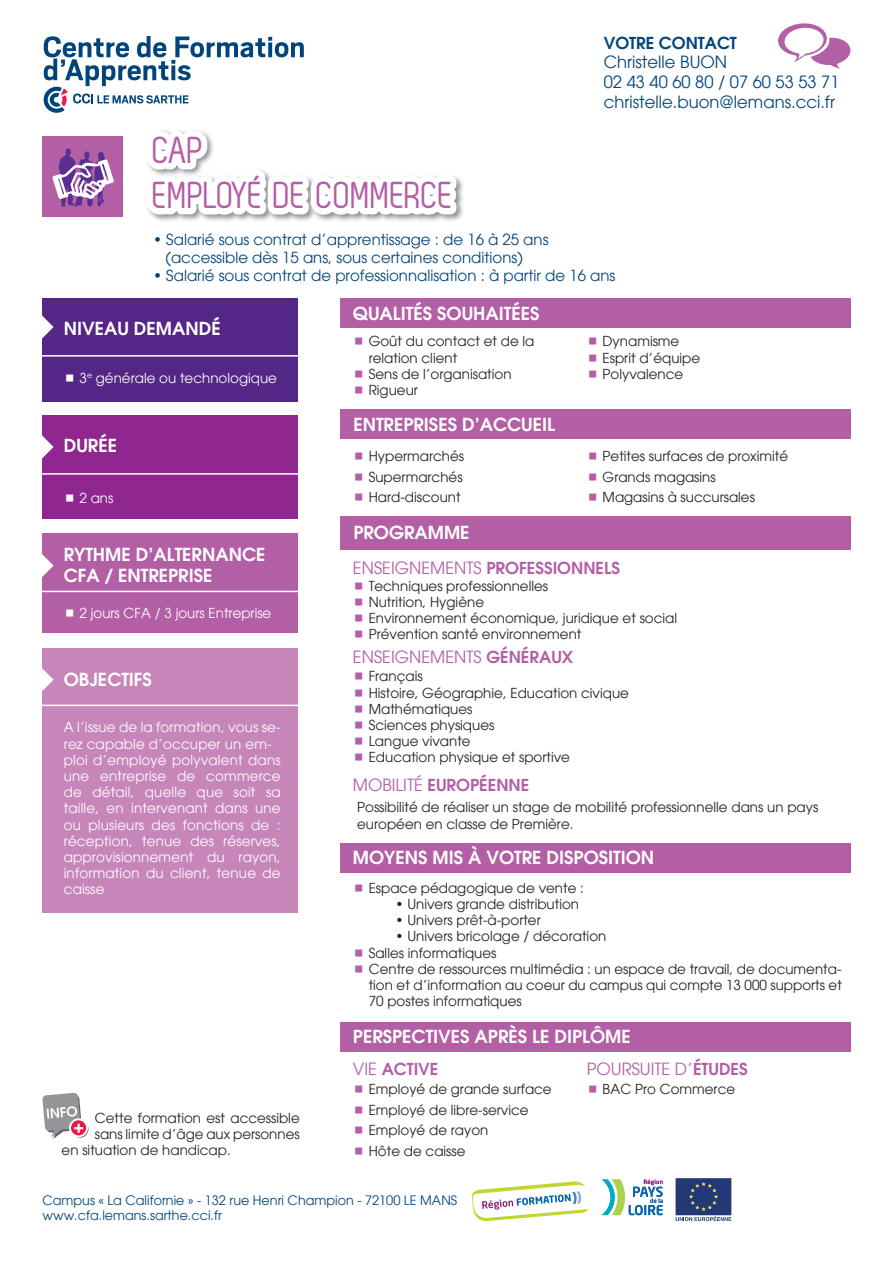
<style>
.page{position:relative;width:893px;height:1263px;background:#fff}
.page>*{position:absolute;margin:0;border:0;box-sizing:border-box;transform-origin:0 0}
.t1{font:37.5px/45px "Zag";color:#b35fa6}
.t2{font:600 18px/21.6px "Avant Garde";color:#fff}
.t3{font:16.5px/19.8px "Avant Garde";color:#00447b}
.t4{font:600 16.5px "Avant Garde";color:#b35fa6}
.t5{font:16.5px "Avant Garde";color:#b35fa6}
.t6{font:600 16.5px "Avant Garde";color:#00447b}
.t7{font:15px/18px "Avant Garde";color:#00447b}
.t8{font:13.5px/16.2px "Avant Garde";color:#231f20}
.t9{font:13.5px/16.2px "Avant Garde";letter-spacing:.01em;color:#fff}
.t10{font:12.75px/15.3px "Avant Garde";color:#00447b}
.s1{font-weight:400}
.s2{font-weight:600}
</style>
<div class="page">
<svg style="left:778px;top:23px;width:73px;height:46px"></svg>
<div style="left:43px;top:298px;width:255px;height:103px;background:#542685"></div>
<hr style="left:21px;top:355px;width:278px;height:2px;background:#fff">
<svg style="left:42px;top:315px;width:12px;height:24px"></svg>
<div style="left:43px;top:416px;width:255px;height:103px;background:#90268f"></div>
<hr style="left:21px;top:473px;width:278px;height:2px;background:#fff">
<svg style="left:42px;top:435px;width:12px;height:24px"></svg>
<div style="left:43px;top:533px;width:255px;height:100px;background:#b35fa6"></div>
<hr style="left:21px;top:591px;width:278px;height:1px;background:#fff">
<svg style="left:42px;top:553px;width:12px;height:25px"></svg>
<div style="left:43px;top:648px;width:255px;height:265px;background:#c786ba"></div>
<hr style="left:21px;top:705px;width:278px;height:1px;background:#fff">
<svg style="left:42px;top:668px;width:12px;height:24px"></svg>
<div style="left:340px;top:298px;width:510px;height:29px;background:#b35fa6"></div>
<div style="left:340px;top:843px;width:510px;height:30px;background:#b35fa6"></div>
<div style="left:340px;top:1022px;width:510px;height:29px;background:#b35fa6"></div>
<div style="left:340px;top:409px;width:510px;height:30px;background:#b35fa6"></div>
<div style="left:340px;top:516px;width:510px;height:33px;background:#b35fa6"></div>
<svg style="left:70px;top:1119px;width:17px;height:17px"></svg>
<div style="left:69px;top:1118px;width:19px;height:19px;border:2px solid #fff;border-radius:50%"></div>
<svg style="left:42px;top:1093px;width:41px;height:46px"></svg>
<svg style="left:44px;top:36px;width:418px;height:185px"></svg>
<svg style="left:472px;top:1181px;width:117px;height:40px"></svg>
<svg style="left:602px;top:1179px;width:61px;height:36px"></svg>
<svg style="left:676px;top:1178px;width:55px;height:43px"></svg>
<h1 class="t1" style="left:153px;top:128px;width:303px">CAP<br>EMPLOYÉ DE COMMERCE</h1>
<p class="t6" style="left:604px;top:32px;width:134px">VOTRE CONTACT</p>
<p class="t3" style="left:604px;top:52px;width:237px">Christelle BUON<br>02 43 40 60 80 / 07 60 53 53 71 christelle.buon@lemans.cci.fr</p>
<p class="t7" style="left:166px;top:230px;width:384px;text-indent:-12px">• Salarié sous contrat d’apprentissage : de 16 à 25 ans (accessible dès 15 ans, sous certaines conditions)</p>
<p class="t7" style="left:153px;top:266px;width:464px">• Salarié sous contrat de professionnalisation : à partir de 16 ans</p>
<h2 class="t2" style="left:64px;top:317px;width:158px">NIVEAU DEMANDÉ</h2>
<p class="t9" style="left:80px;top:369px;width:199px">3<sup>e</sup> générale ou technologique</p>
<h2 class="t2" style="left:64px;top:434px;width:55px">DURÉE</h2>
<p class="t9" style="left:80px;top:490px;width:35px">2 ans</p>
<h2 class="t2" style="left:64px;top:543px;width:203px">RYTHME D’ALTERNANCE<br>CFA / ENTREPRISE</h2>
<p class="t9" style="left:80px;top:605px;width:193px">2 jours CFA / 3 jours Entreprise</p>
<h2 class="t2" style="left:64px;top:668px;width:90px">OBJECTIFS</h2>
<p class="t9" style="left:64px;top:719px;width:218px">A l’issue de la formation, vous se&shy;rez capable d’occuper un em&shy;ploi d’employé polyvalent dans une entreprise de commerce de détail, quelle que soit sa taille, en intervenant dans une ou plusieurs des fonctions de : réception, tenue des réserves, approvisionnement du rayon, information du client, tenue de caisse</p>
<h2 class="t2" style="left:353px;top:302px;width:188px">QUALITÉS SOUHAITÉES</h2>
<p class="t8" style="left:369px;top:333px;width:167px">Goût du contact et de la relation client<br>Sens de l’organisation<br>Rigueur</p>
<h2 class="t2" style="left:353px;top:414px;width:203px">ENTREPRISES D’ACCUEIL</h2>
<p class="t8" style="left:369px;top:446px;width:97px;line-height:20.4px;text-align:justify">Hypermarchés Supermarchés Hard-discount</p>
<h2 class="t2" style="left:353px;top:522px;width:118px">PROGRAMME</h2>
<p class="t8" style="left:603px;top:333px;width:99px">Dynamisme<br>Esprit d’équipe<br>Polyvalence</p>
<p class="t8" style="left:603px;top:446px;width:187px;line-height:20.4px">Petites surfaces de proximité<br>Grands magasins<br>Magasins à succursales</p>
<p class="t4" style="left:353px;top:557px;width:269px"><span class="s1">ENSEIGNEMENTS</span> PROFESSIONNELS</p>
<p class="t8" style="left:369px;top:578px;width:310px">Techniques professionnelles<br>Nutrition, Hygiène<br>Environnement économique, juridique et social Prévention santé environnement</p>
<p class="t8" style="left:369px;top:668px;width:262px">Français<br>Histoire, Géographie, Education civique<br>Mathématiques<br>Sciences physiques<br>Langue vivante<br>Education physique et sportive</p>
<p class="t8" style="left:357px;top:799px;width:462px">Possibilité de réaliser un stage de mobilité professionnelle dans un pays européen en classe de Première.</p>
<p class="t5" style="left:353px;top:647px;width:222px">ENSEIGNEMENTS <span class="s2">GÉNÉRAUX</span></p>
<p class="t4" style="left:353px;top:773px;width:178px"><span class="s1">MOBILITÉ</span> EUROPÉENNE</p>
<h2 class="t2" style="left:353px;top:847px;width:303px">MOYENS MIS À VOTRE DISPOSITION</h2>
<p class="t8" style="left:369px;top:880px;width:217px">Espace pédagogique de vente :</p>
<p class="t8" style="left:395px;top:896px;width:185px">• Univers grande distribution</p>
<p class="t8" style="left:395px;top:912px;width:147px">• Univers prêt-à-porter</p>
<p class="t8" style="left:369px;top:928px;width:475px;text-indent:27px">• Univers bricolage / décoration<br>Salles informatiques<br>Centre de ressources multimédia : un espace de travail, de documenta&shy;tion et d’information au coeur du campus qui compte 13 000 supports et 70 postes informatiques</p>
<h2 class="t2" style="left:353px;top:1026px;width:279px">PERSPECTIVES APRÈS LE DIPLÔME</h2>
<p class="t4" style="left:353px;top:1058px;width:87px"><span class="s1">VIE</span> ACTIVE</p>
<p class="t5" style="left:587px;top:1059px;width:162px">POURSUITE D’<span class="s2">ÉTUDES</span></p>
<p class="t8" style="left:369px;top:1079px;width:185px;line-height:20.4px">Employé de grande surface<br>Employé de libre-service<br>Employé de rayon<br>Hôte de caisse</p>
<p class="t8" style="left:95px;top:1110px;width:206px">Cette formation est accessible</p>
<p class="t8" style="left:95px;top:1126px;width:206px">sans limite d’âge aux personnes</p>
<p class="t8" style="left:62px;top:1142px;width:171px">en situation de handicap.</p>
<p class="t10" style="left:43px;top:1192px;width:416px">Campus « La Californie » - 132 rue Henri Champion - 72100 LE MANS www.cfa.lemans.sarthe.cci.fr</p>
<p class="t8" style="left:603px;top:1081px;width:134px">BAC Pro Commerce</p>
</div>
